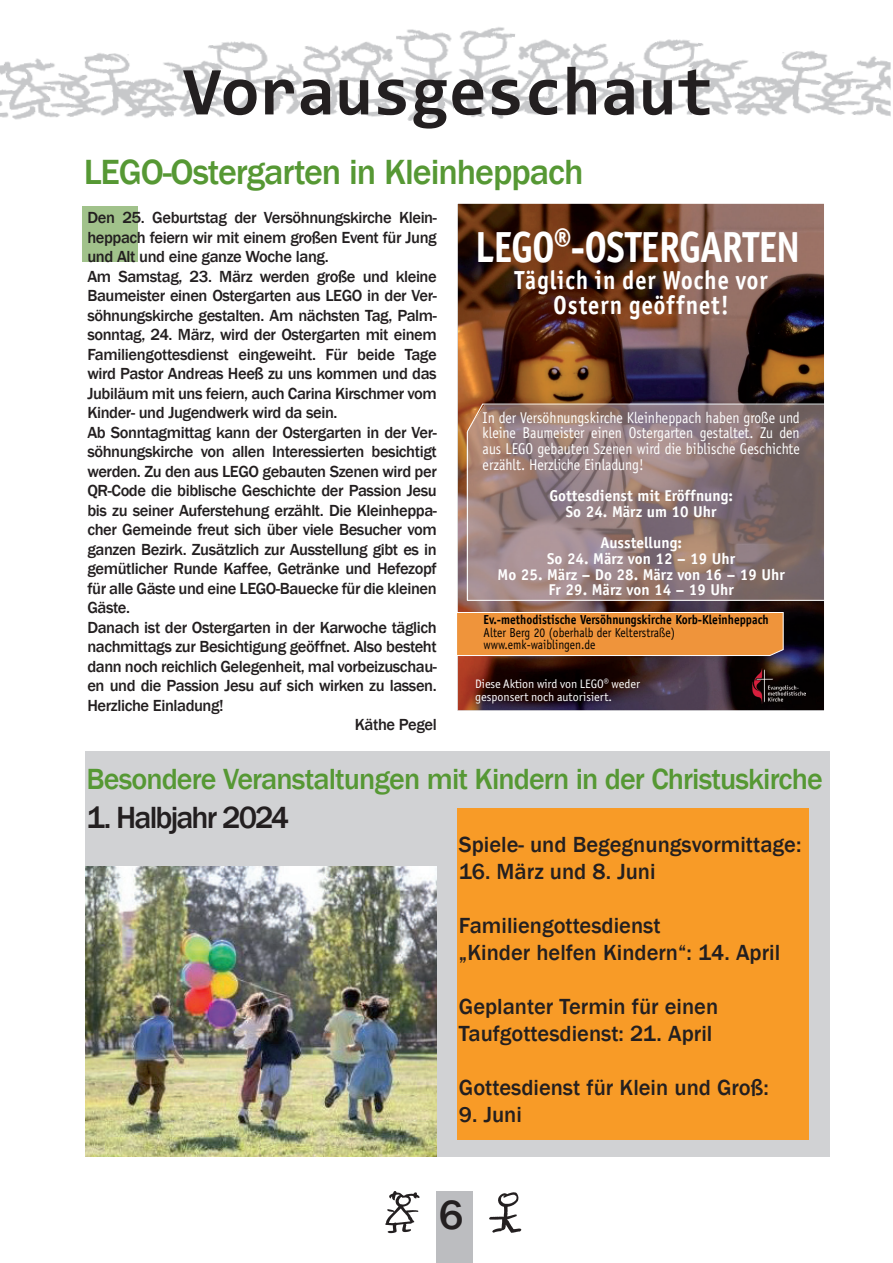
<style>
.page{position:relative;width:893px;height:1263px;background:#fff}
.page>*{position:absolute;margin:0;border:0;box-sizing:border-box;transform-origin:0 0}
.t1{font:700 69px "Consolas";color:#231f20}
.t2{font:700 43.5px "Officina Sans ITC Std";letter-spacing:-.01em;color:#fff;scale:.88 1}
.t3{font:500 42px "Franklin Gothic";color:#231f20}
.t4{font:500 36px "Franklin Gothic";letter-spacing:-.03em;color:#569834}
.t5{font:500 31.5px "Franklin Gothic";letter-spacing:-.06em;color:#231f20}
.t6{font:500 30px "Franklin Gothic";letter-spacing:-.03em;color:#569834}
.t7{font:700 26.1px/25px "Officina Sans ITC Std";letter-spacing:.05em;color:#fff;text-align:center;scale:.88 1}
.t8{font:500 22.5px/27px "Franklin Gothic";color:#231f20}
.t9{font:500 16.5px "Franklin Gothic";letter-spacing:-.025em;color:#231f20}
.t10{font:15.75px/15.8px "Officina Sans Std";color:#fff;text-align:justify;scale:.88 1}
.t11{font:700 15.75px/15.8px "Officina Sans Std";color:#fff;text-align:center}
.t12{font:13.05px/12.8px "Officina Sans Std";color:#000;scale:.88 1}
.t13{font:700 13.05px "Officina Sans Std";color:#000;scale:.88 1}
.t14{font:12.3px/12.9px "Officina Sans ITC Std";color:#fff}
</style>
<div class="page">
<img style="left:453px;top:27px;width:438px;height:92px">
<img style="left:0;top:29px;width:453px;height:92px">
<div style="left:436px;top:1192px;width:37px;height:71px;background:#bcbdc0"></div>
<img style="left:489px;top:1192px;width:33px;height:41px">
<img style="left:385px;top:1191px;width:35px;height:43px">
<div style="left:85px;top:751px;width:745px;height:406px;background:#d1d2d4"></div>
<div style="left:82px;top:206px;width:56px;height:56px;background:#a1c28b"></div>
<img style="left:458px;top:204px;width:366px;height:506px">
<img style="left:752px;top:668px;width:54px;height:36px">
<svg style="left:467px;top:403px;width:357px;height:198px;background:#957f7e"></svg>
<svg style="left:457px;top:611px;width:327px;height:46px;background:#e89443"></svg>
<img style="left:85px;top:867px;width:352px;height:290px">
<div style="left:457px;top:808px;width:352px;height:332px;background:#f89b27"></div>
<h1 class="t1" style="left:183px;top:48px;width:533px">Vorausgeschaut</h1>
<h3 class="t4" style="left:84px;top:150px;width:501px">LEGO-Ostergarten in Kleinheppach</h3>
<h2 class="t2" style="left:475px;top:220px;width:370px">LEGO®-OSTERGARTEN</h2>
<h3 class="t7" style="left:515px;top:268px;width:289px">Täglich in der Woche vor<br>Ostern geöffnet!</h3>
<p class="t9" style="left:87px;top:208px;width:351px">Den 25. Geburtstag der Versöhnungskirche Klein-</p>
<p class="t9" style="left:87px;top:227px;width:351px">heppach feiern wir mit einem großen Event für Jung</p>
<p class="t9" style="left:87px;top:247px;width:243px">und Alt und eine ganze Woche lang.</p>
<p class="t9" style="left:87px;top:266px;width:351px">Am Samstag, 23. März werden große und kleine</p>
<p class="t9" style="left:87px;top:286px;width:351px">Baumeister einen Ostergarten aus LEGO in der Ver-</p>
<p class="t9" style="left:87px;top:305px;width:351px">söhnungskirche gestalten. Am nächsten Tag, Palm-</p>
<p class="t9" style="left:87px;top:325px;width:351px">sonntag, 24. März, wird der Ostergarten mit einem</p>
<p class="t9" style="left:87px;top:344px;width:351px">Familiengottesdienst eingeweiht. Für beide Tage</p>
<p class="t9" style="left:87px;top:364px;width:351px">wird Pastor Andreas Heeß zu uns kommen und das</p>
<p class="t9" style="left:87px;top:383px;width:351px">Jubiläum mit uns feiern, auch Carina Kirschmer vom</p>
<p class="t9" style="left:87px;top:403px;width:252px">Kinder- und Jugendwerk wird da sein.</p>
<p class="t9" style="left:87px;top:422px;width:351px">Ab Sonntagmittag kann der Ostergarten in der Ver-</p>
<p class="t9" style="left:87px;top:442px;width:351px">söhnungskirche von allen Interessierten besichtigt</p>
<p class="t9" style="left:87px;top:461px;width:351px">werden. Zu den aus LEGO gebauten Szenen wird per</p>
<p class="t9" style="left:87px;top:481px;width:351px">QR-Code die biblische Geschichte der Passion Jesu</p>
<p class="t9" style="left:87px;top:500px;width:351px">bis zu seiner Auferstehung erzählt. Die Kleinheppa-</p>
<p class="t9" style="left:87px;top:520px;width:351px">cher Gemeinde freut sich über viele Besucher vom</p>
<p class="t9" style="left:87px;top:539px;width:351px">ganzen Bezirk. Zusätzlich zur Ausstellung gibt es in</p>
<p class="t9" style="left:87px;top:559px;width:351px">gemütlicher Runde Kaffee, Getränke und Hefezopf</p>
<p class="t9" style="left:87px;top:578px;width:351px">für alle Gäste und eine LEGO-Bauecke für die kleinen</p>
<p class="t9" style="left:87px;top:598px;width:44px">Gäste.</p>
<p class="t9" style="left:87px;top:617px;width:351px">Danach ist der Ostergarten in der Karwoche täglich</p>
<p class="t9" style="left:87px;top:637px;width:351px">nachmittags zur Besichtigung geöffnet. Also besteht</p>
<p class="t9" style="left:87px;top:656px;width:351px">dann noch reichlich Gelegenheit, mal vorbeizuschau-</p>
<p class="t9" style="left:87px;top:676px;width:351px">en und die Passion Jesu auf sich wirken zu lassen.</p>
<p class="t9" style="left:87px;top:695px;width:138px">Herzliche Einladung!</p>
<p class="t9" style="left:355px;top:715px;width:83px">Käthe Pegel</p>
<p class="t10" style="left:483px;top:409px;width:362px">In der Versöhnungskirche Kleinheppach haben große und kleine Baumeister einen Ostergarten gestaltet. Zu den aus LEGO gebauten Szenen wird die biblische Geschichte erzählt. Herzliche Einladung!</p>
<p class="t11" style="left:549px;top:488px;width:185px">Gottesdienst mit Eröffnung:<br>So 24. März um 10 Uhr</p>
<p class="t11" style="left:498px;top:535px;width:289px">Ausstellung:<br>So 24. März von 12 – 19 Uhr<br>Mo 25. März – Do 28. März von 16 – 19 Uhr<br>Fr 29. März von 14 – 19 Uhr</p>
<p class="t13" style="left:484px;top:611px;width:326px">Ev.-methodistische Versöhnungskirche Korb-Kleinheppach</p>
<p class="t12" style="left:484px;top:626px;width:219px">Alter Berg 20 (oberhalb der Kelterstraße) www.emk-waiblingen.de</p>
<p class="t14" style="left:475px;top:677px;width:166px">Diese Aktion wird von LEGO® weder gesponsert noch autorisiert.</p>
<h3 class="t6" style="left:87px;top:760px;width:738px">Besondere Veranstaltungen mit Kindern in der Christuskirche</h3>
<h3 class="t5" style="left:87px;top:798px;width:204px">1. Halbjahr 2024</h3>
<h3 class="t8" style="left:459px;top:831px;width:344px">Spiele- und Begegnungsvormittage:</h3>
<h3 class="t8" style="left:459px;top:858px;width:198px">16. März und 8. Juni</h3>
<h3 class="t8" style="left:459px;top:912px;width:323px">Familiengottesdienst<br>„Kinder helfen Kindern“: 14. April</h3>
<h3 class="t8" style="left:459px;top:993px;width:261px">Geplanter Termin für einen<br>Taufgottesdienst: 21. April</h3>
<h3 class="t8" style="left:459px;top:1074px;width:311px">Gottesdienst für Klein und Groß:</h3>
<h3 class="t8" style="left:459px;top:1101px;width:65px">9. Juni</h3>
<h3 class="t3" style="left:439px;top:1189px;width:26px">6</h3>
</div>
